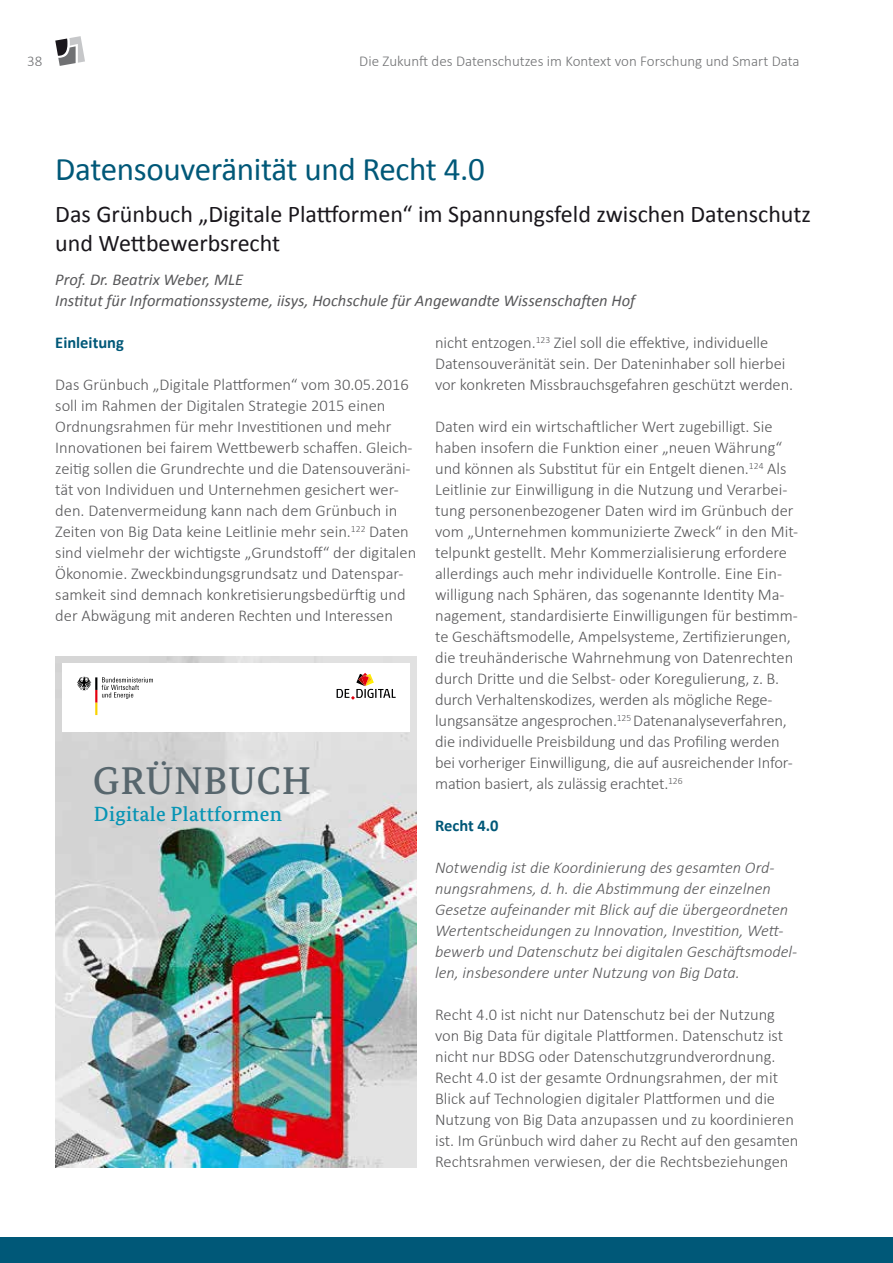
<style>
.page{position:relative;width:893px;height:1263px;background:#fff}
.page>*{position:absolute;margin:0;border:0;box-sizing:border-box;transform-origin:0 0}
.t1{font:500 38.7px "Bundes Serif";letter-spacing:.02em;color:#57666d}
.t2{font:33px "Calibri";letter-spacing:-.01em;color:#005878}
.t3{font:24px/28.5px "Calibri";color:#1a171c}
.t4{font:500 20.55px "Bundes Serif";letter-spacing:.015em;color:#0794b4}
.t5{font:300 16.5px/21px "Calibri";color:#58585a}
.t6{font:italic 300 16.5px/21px "Calibri";color:#58585a}
.t7{font:italic 16.5px/21px "Calibri";color:#58585a}
.t8{font:700 16.5px "Calibri";color:#005878}
.t9{font:300 15px "Calibri";color:#707173}
</style>
<div class="page">
<svg style="left:55px;top:36px;width:30px;height:30px"></svg>
<div style="left:0;top:1237px;width:893px;height:26px;background:#005878"></div>
<img style="left:55px;top:656px;width:362px;height:511px">
<div style="left:62px;top:663px;width:348px;height:69px;background:#fff"></div>
<svg style="left:77px;top:677px;width:76px;height:38px"></svg>
<svg style="left:337px;top:673px;width:59px;height:27px"></svg>
<p class="t9" style="left:27px;top:52px;width:17px">38</p>
<p class="t9" style="left:359px;top:52px;width:442px">Die Zukunft des Datenschutzes im Kontext von Forschung und Smart Data</p>
<h2 class="t2" style="left:55px;top:148px;width:431px">Datensouveränität und Recht 4.0</h2>
<h3 class="t3" style="left:55px;top:200px;width:757px">Das Grünbuch „Digitale Plattformen“ im Spannungsfeld zwischen Datenschutz und Wettbewerbsrecht</h3>
<p class="t7" style="left:55px;top:269px;width:581px">Prof. Dr. Beatrix Weber, MLE<br>Institut für Informationssysteme, iisys, Hochschule für Angewandte Wissenschaften Hof</p>
<p class="t8" style="left:55px;top:332px;width:70px">Einleitung</p>
<p class="t5" style="left:55px;top:374px;width:363px">Das Grünbuch „Digitale Plattformen“ vom 30.05.2016 soll im Rahmen der Digitalen Strategie 2015 einen Ordnungsrahmen für mehr Investitionen und mehr Innovationen bei fairem Wettbewerb schaffen. Gleich&shy;zeitig sollen die Grundrechte und die Datensouveräni&shy;tät von Individuen und Unternehmen gesichert wer&shy;den. Datenvermeidung kann nach dem Grünbuch in Zeiten von Big Data keine Leitlinie mehr sein.<sup>122</sup> Daten sind vielmehr der wichtigste „Grundstoff“ der digitalen Ökonomie. Zweckbindungsgrundsatz und Datenspar&shy;samkeit sind demnach konkretisierungsbedürftig und der Abwägung mit anderen Rechten und Interessen</p>
<p class="t5" style="left:435px;top:332px;width:360px">nicht entzogen.<sup>123</sup> Ziel soll die effektive, individuelle<br>Datensouveränität sein. Der Dateninhaber soll hierbei vor konkreten Missbrauchsgefahren geschützt werden.</p>
<p class="t5" style="left:435px;top:416px;width:365px">Daten wird ein wirtschaftlicher Wert zugebilligt. Sie haben insofern die Funktion einer „neuen Währung“ und können als Substitut für ein Entgelt dienen.<sup>124</sup> Als Leitlinie zur Einwilligung in die Nutzung und Verarbei&shy;tung personenbezogener Daten wird im Grünbuch der vom „Unternehmen kommunizierte Zweck“ in den Mit&shy;telpunkt gestellt. Mehr Kommerzialisierung erfordere allerdings auch mehr individuelle Kontrolle. Eine Ein&shy;willigung nach Sphären, das sogenannte Identity Ma&shy;nagement, standardisierte Einwilligungen für bestimm&shy;te Geschäftsmodelle, Ampelsysteme, Zertifizierungen, die treuhänderische Wahrnehmung von Datenrechten durch Dritte und die Selbst- oder Koregulierung, z. B. durch Verhaltenskodizes, werden als mögliche Rege&shy;lungsansätze angesprochen.<sup>125</sup> Datenanalyseverfahren, die individuelle Preisbildung und das Profiling werden bei vorheriger Einwilligung, die auf ausreichender Infor&shy;mation basiert, als zulässig erachtet.<sup>126</sup></p>
<p class="t8" style="left:435px;top:815px;width:65px">Recht 4.0</p>
<p class="t6" style="left:435px;top:857px;width:364px">Notwendig ist die Koordinierung des gesamten Ord&shy;nungsrahmens, d. h. die Abstimmung der einzelnen Gesetze aufeinander mit Blick auf die übergeordneten Wertentscheidungen zu Innovation, Investition, Wett&shy;bewerb und Datenschutz bei digitalen Geschäftsmodel&shy;len, insbesondere unter Nutzung von Big Data.</p>
<p class="t5" style="left:435px;top:1004px;width:365px">Recht 4.0 ist nicht nur Datenschutz bei der Nutzung von Big Data für digitale Plattformen. Datenschutz ist nicht nur BDSG oder Datenschutzgrundverordnung.<br>Recht 4.0 ist der gesamte Ordnungsrahmen, der mit Blick auf Technologien digitaler Plattformen und die Nutzung von Big Data anzupassen und zu koordinieren ist. Im Grünbuch wird daher zu Recht auf den gesamten Rechtsrahmen verwiesen, der die Rechtsbeziehungen</p>
<h1 class="t1" style="left:93px;top:757px;width:220px">GRÜNBUCH</h1>
<p class="t4" style="left:94px;top:801px;width:190px">Digitale Plattformen</p>
</div>
